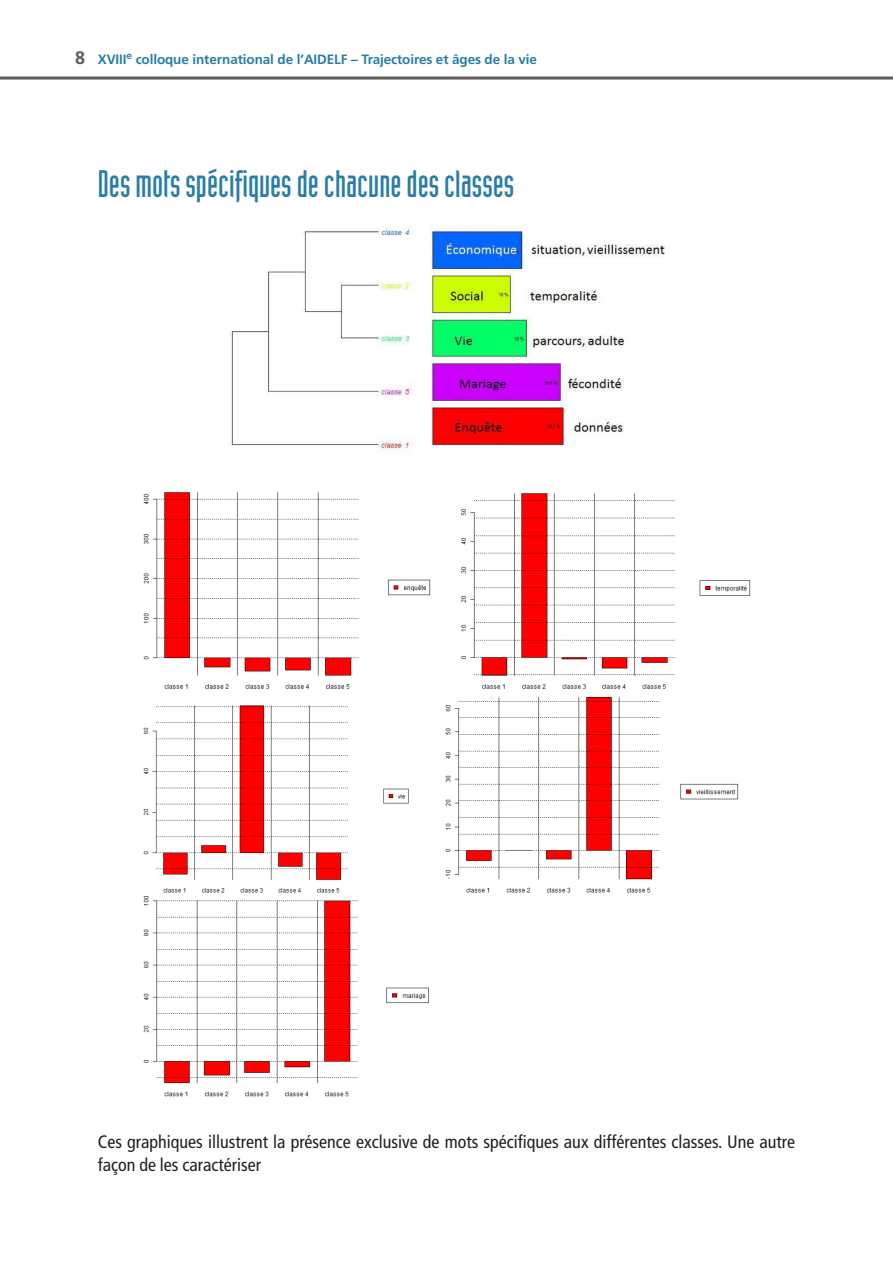
<style>
.page{position:relative;width:893px;height:1263px;background:#fff}
.page>*{position:absolute;margin:0;border:0;box-sizing:border-box;transform-origin:0 0}
.T1{font:37.5px "Industria Solid";color:#2a7da6}
.Texte_courant{font:condensed 18px/22.5px "Frutiger LT Std";color:#231f20}
.t1{font:700 13.5px "Frutiger LT Std";letter-spacing:-.01em;color:#2a7da6}
.s1{font-size:18px;color:#5d5d5d}
</style>
<div class="page">
<hr style="left:0;top:77px;width:893px;height:3px;background:#5d5d5d">
<img style="left:231px;top:226px;width:434px;height:225px">
<img style="left:143px;top:492px;width:608px;height:605px">
<p class="t1" style="left:75px;top:51px;width:463px"><span class="s1">8</span> XVIII<sup>e</sup> colloque international de l’AIDELF – Trajectoires et âges de la vie</p>
<p class="T1" style="left:98px;top:163px;width:418px">Des mots spécifiques de chacune des classes</p>
<p class="Texte_courant" style="left:98px;top:1131px;width:699px">Ces graphiques illustrent la présence exclusive de mots spécifiques aux différentes classes. Une autre façon de les caractériser</p>
</div>
